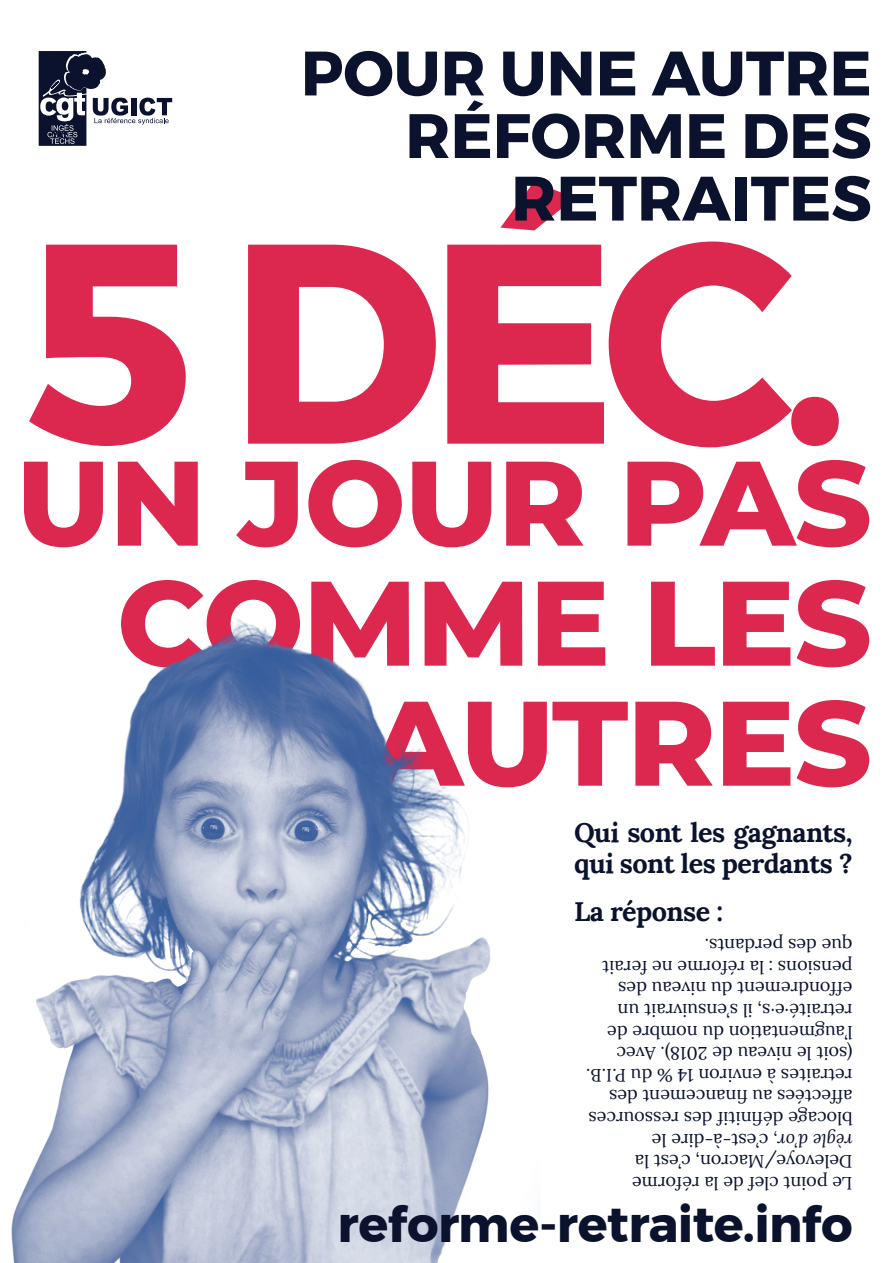
<style>
.page{position:relative;width:893px;height:1263px;background:#fff}
.page>*{position:absolute;margin:0;border:0;box-sizing:border-box;transform-origin:0 0}
.t1{font:700 283.95px "Montserrat";color:#dc274f}
.t2{font:800 120px/120px "Montserrat";letter-spacing:-.01em;color:#dc274f;text-align:right}
.t3{font:700 62.55px/62.6px "Montserrat";color:#0b122e;text-align:right}
.t4{font:700 49.5px "Montserrat";color:#0b122e}
.t5{font:700 27px/31.5px "Lora";letter-spacing:-.02em;color:#0b122e}
.t6{font:18px/21.6px "Lora";color:#0b122e}
.s1{font-style:italic}
</style>
<div class="page">
<svg style="left:39px;top:51px;width:133px;height:95px"></svg>
<img style="left:11px;top:610px;width:529px;height:653px">
<h3 class="t3" style="left:301px;top:42px;width:572px">POUR UNE AUTRE<br>RÉFORME DES<br>RETRAITES</h3>
<h1 class="t1" style="left:21px;top:115px;width:829px">5 DÉC.</h1>
<h2 class="t2" style="left:16px;top:436px;width:857px">UN JOUR PAS<br>COMME LES<br>AUTRES</h2>
<h3 class="t5" style="left:574px;top:813px;width:280px">Qui sont les gagnants, qui sont les perdants ?</h3>
<h3 class="t5" style="left:574px;top:893px;width:150px">La réponse :</h3>
<p class="t6" style="left:853px;top:1195px;width:268px;rotate:-180deg">Le point clef de la réforme<br>Delevoye/Macron, c’est la<br><span class="s1">règle d’or,</span> c’est-à-dire le blocage définitif des ressources affectées au financement des retraites à environ 14 % du P.I.B. (soit le niveau de 2018). Avec l’augmentation du nombre de retraité·e·s, il s’ensuivrait un effondrement du niveau des pensions : la réforme ne ferait que des perdants.</p>
<h3 class="t4" style="left:337px;top:1184px;width:517px">REFORME-RETRAITE.INFO</h3>
</div>
